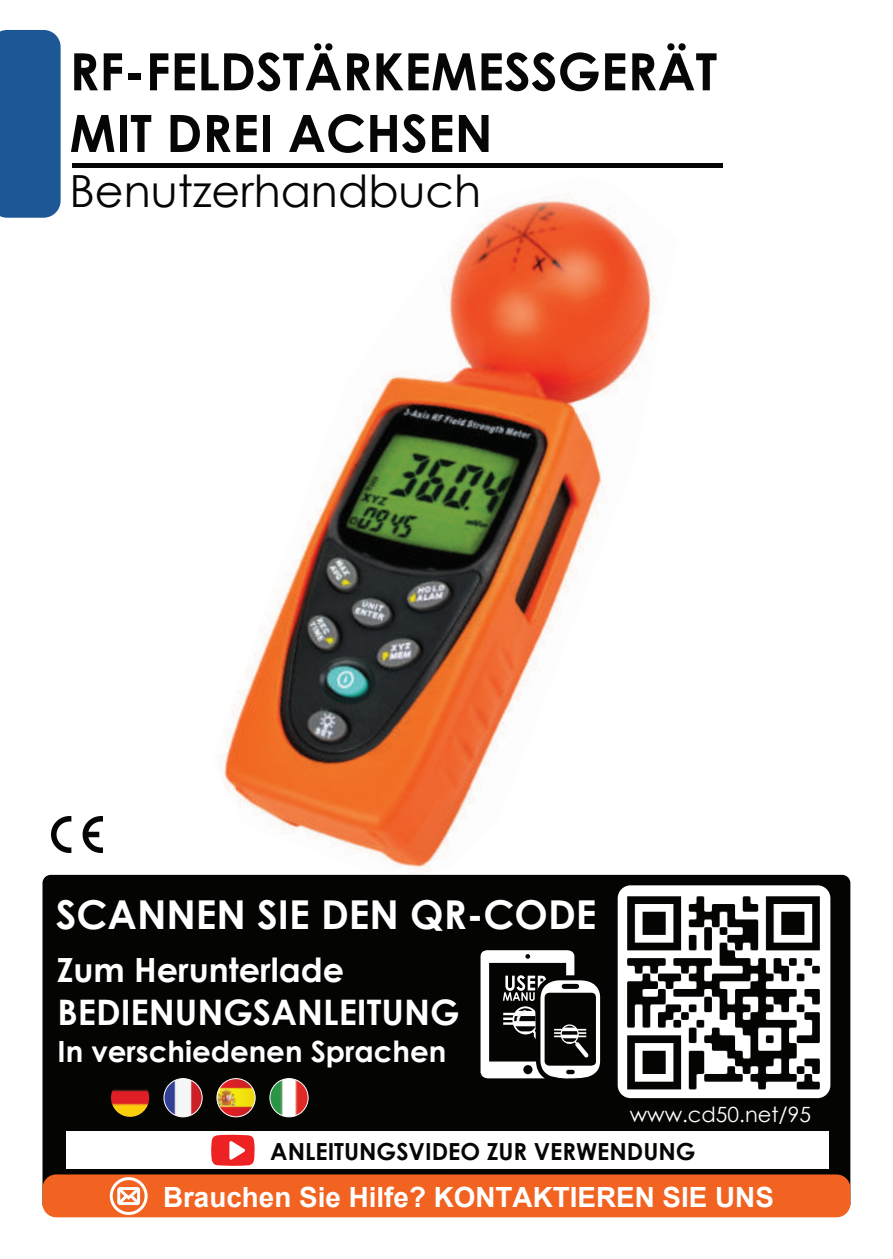
<style>
.page{position:relative;width:893px;height:1259px;background:#fff}
.page>*{position:absolute;margin:0;border:0;box-sizing:border-box;transform-origin:0 0}
.t1{font:700 51.6px/61.5px "Century Gothic";color:#050605}
.t2{font:44.4px "Century Gothic";color:#050605}
.t3{font:700 39.9px "Century Gothic";color:#fff}
.t4{font:700 35.1px "Century Gothic";color:#fff}
.t5{font:700 33.3px "Century Gothic";color:#fff}
.t6{font:700 29.1px "Century Gothic";color:#fff}
.t7{font:700 27.9px "Arial";color:#fff}
.t8{font:700 23.4px "Century Gothic";color:#050504}
.t9{font:21px "Century Gothic";color:#fff}
</style>
<div class="page">
<div style="left:73px;top:163px;width:650px;height:5px;background:#050504"></div>
<div style="left:0;top:30px;width:61px;height:188px;background:#1d5795"></div>
<img style="left:51px;top:816px;width:51px;height:36px">
<img style="left:211px;top:194px;width:467px;height:681px">
<div style="left:42px;top:875px;width:808px;height:336px;background:#040503;border-radius:8px"></div>
<div style="left:618px;top:885px;width:212px;height:213px;background:#fff;border-radius:13px"></div>
<img style="left:623px;top:896px;width:202px;height:200px">
<div style="left:66px;top:1131px;width:763px;height:37px;background:#fff"></div>
<svg style="left:211px;top:1134px;width:44px;height:32px"></svg>
<svg style="left:480px;top:950px;width:121px;height:129px"></svg>
<div style="left:42px;top:1174px;width:808px;height:43px;background:#f26221;border-radius:14px"></div>
<div style="left:110px;top:1177px;width:38px;height:38px;border:3px solid #fff;border-radius:50%"></div>
<svg style="left:115px;top:1184px;width:27px;height:23px"></svg>
<img style="left:270px;top:1078px;width:38px;height:39px;border-radius:19px">
<div style="left:270px;top:1078px;width:38px;height:39px;border:1px solid #fff;border-radius:50%"></div>
<img style="left:217px;top:1078px;width:38px;height:39px;border-radius:19px">
<div style="left:217px;top:1078px;width:38px;height:39px;border:1px solid #fff;border-radius:50%"></div>
<img style="left:111px;top:1078px;width:38px;height:39px;border-radius:19px">
<img style="left:164px;top:1078px;width:38px;height:39px;border-radius:19px">
<div style="left:164px;top:1078px;width:38px;height:39px;border:1px solid #fff;border-radius:50%"></div>
<p class="t1" style="left:70px;top:39px;width:649px">RF-FELDSTÄRKEMESSGERÄT<br>MIT DREI ACHSEN</p>
<p class="t2" style="left:70px;top:160px;width:413px">Benutzerhandbuch</p>
<p class="t3" style="left:56px;top:884px;width:542px">SCANNEN SIE DEN QR-CODE</p>
<p class="t5" style="left:57px;top:944px;width:289px">Zum Herunterlade</p>
<p class="t4" style="left:57px;top:985px;width:404px">BEDIENUNGSANLEITUNG</p>
<p class="t6" style="left:57px;top:1029px;width:390px">In verschiedenen Sprachen</p>
<p class="t9" style="left:630px;top:1100px;width:183px">www.cd50.net/95</p>
<p class="t8" style="left:270px;top:1133px;width:427px">ANLEITUNGSVIDEO ZUR VERWENDUNG</p>
<p class="t7" style="left:163px;top:1177px;width:612px">Brauchen Sie Hilfe? KONTAKTIEREN SIE UNS</p>
</div>
